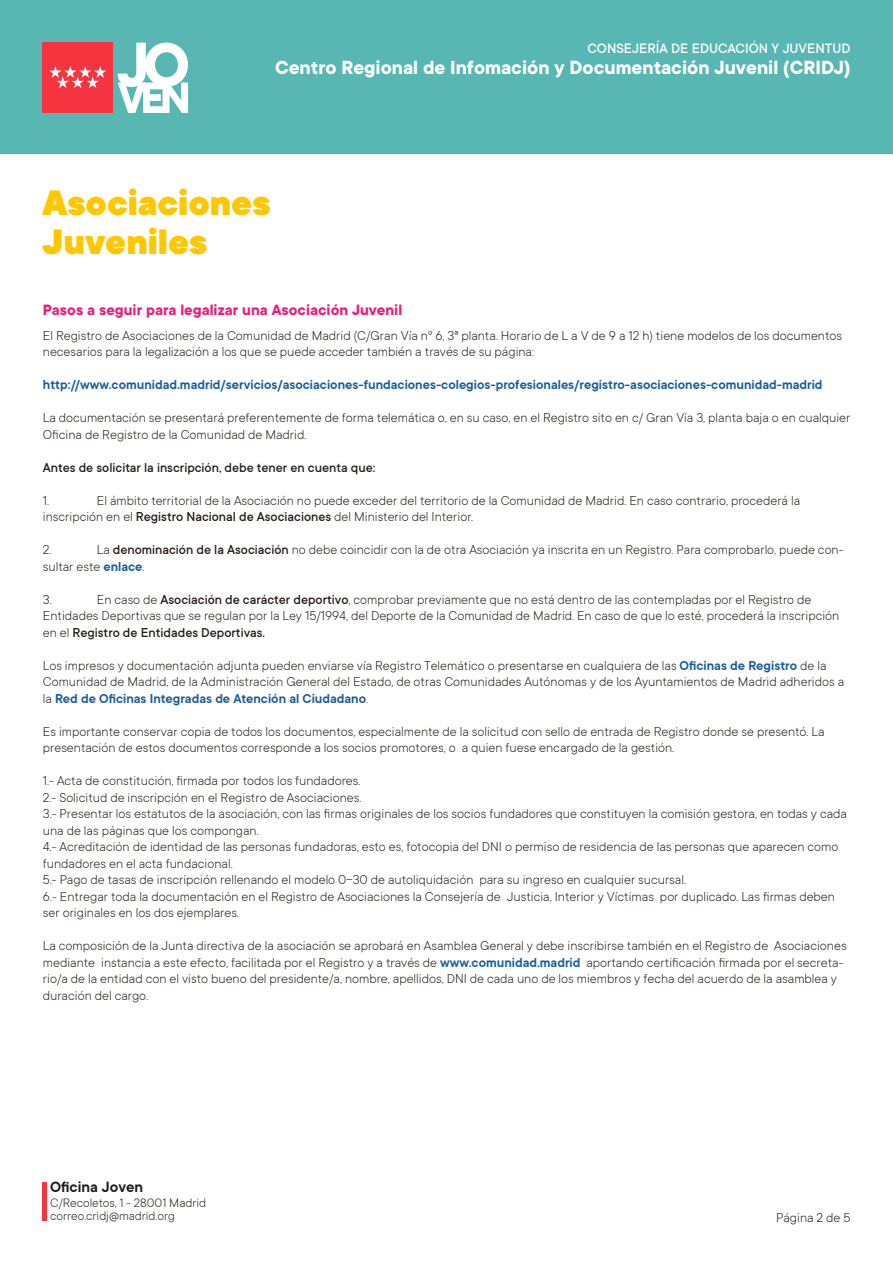
<style>
.page{position:relative;width:893px;height:1263px;background:#fff}
.page>*{position:absolute;margin:0;border:0;box-sizing:border-box;transform-origin:0 0}
.t1{font:900 39px/39px "TT Commons";color:#ffc700}
.t2{font:700 21px "TT Commons";color:#fff}
.t3{font:700 16.5px "TT Commons";color:#e91f77}
.t4{font:600 16.5px "TT Commons";color:#211915}
.t5{font:500 15px "TT Commons";color:#fff}
.Enalce_Web{font:300 14.25px/16.5px "TT Commons";color:#211915}
.Enalce_Web-2{font:600 14.25px "TT Commons";color:#175d9e}
.t6{font:500 14.25px "TT Commons";color:#211915}
.t7{font:300 13.5px/13.5px "TT Commons";color:#211915}
.s1{font-weight:500}
.s2{font-weight:600;color:#175d9e}
</style>
<div class="page">
<div style="left:0;top:0;width:893px;height:153px;background:#59b7b3"></div>
<div style="left:43px;top:43px;width:70px;height:70px;background:#f6343f"></div>
<svg style="left:49px;top:66px;width:57px;height:22px"></svg>
<svg style="left:118px;top:43px;width:70px;height:70px"></svg>
<hr style="left:43px;top:1182px;width:4px;height:38px;background:#f6343f">
<p class="t5" style="left:587px;top:40px;width:264px">CONSEJERÍA DE EDUCACIÓN Y JUVENTUD</p>
<h2 class="t2" style="left:275px;top:56px;width:577px">Centro Regional de Infomación y Documentación Juvenil (CRIDJ)</h2>
<p class="t1" style="left:43px;top:184px;width:229px">Asociaciones<br>Juveniles</p>
<p class="t3" style="left:43px;top:301px;width:361px">Pasos a seguir para legalizar una Asociación Juvenil</p>
<p class="Enalce_Web" style="left:43px;top:327px;width:801px">El Registro de Asociaciones de la Comunidad de Madrid (C/Gran Vía nº 6, 3ª planta. Horario de L a V de 9 a 12 h) tiene modelos de los documentos necesarios para la legalización a los que se puede acceder también a través de su página:</p>
<p class="Enalce_Web-2" style="left:43px;top:377px;width:781px">http://www.comunidad.madrid/servicios/asociaciones-fundaciones-colegios-profesionales/registro-asociaciones-comunidad-madrid</p>
<p class="Enalce_Web" style="left:43px;top:410px;width:809px">La documentación se presentará preferentemente de forma telemática o, en su caso, en el Registro sito en c/ Gran Vía 3, planta baja o en cualquier<br>Oficina de Registro de la Comunidad de Madrid.</p>
<p class="t6" style="left:43px;top:460px;width:334px">Antes de solicitar la inscripción, debe tener en cuenta que:</p>
<p class="Enalce_Web" style="left:43px;top:492px;width:8px">1.</p>
<p class="Enalce_Web" style="left:43px;top:492px;width:759px;text-indent:54px">El ámbito territorial de la Asociación no puede exceder del territorio de la Comunidad de Madrid. En caso contrario, procederá la inscripción en el <span class="s1">Registro Nacional de Asociaciones</span> del Ministerio del Interior.</p>
<p class="Enalce_Web" style="left:43px;top:542px;width:10px">2.</p>
<p class="Enalce_Web" style="left:43px;top:542px;width:802px;text-indent:54px">La <span class="s1">denominación de la Asociación</span> no debe coincidir con la de otra Asociación ya inscrita en un Registro. Para comprobarlo, puede con&shy;sultar este <span class="s2">enlace</span>.</p>
<p class="Enalce_Web" style="left:43px;top:591px;width:10px">3.</p>
<p class="Enalce_Web" style="left:43px;top:591px;width:798px;text-indent:54px">En caso de <span class="s1">Asociación de carácter deportivo</span>, comprobar previamente que no está dentro de las contempladas por el Registro de<br>Entidades Deportivas que se regulan por la Ley 15/1994, del Deporte de la Comunidad de Madrid. En caso de que lo esté, procederá la inscripción en el <span class="s1">Registro de Entidades Deportivas.</span></p>
<p class="Enalce_Web" style="left:43px;top:657px;width:803px">Los impresos y documentación adjunta pueden enviarse vía Registro Telemático o presentarse en cualquiera de las <span class="s2">Oficinas de Registro</span> de la<br>Comunidad de Madrid, de la Administración General del Estado, de otras Comunidades Autónomas y de los Ayuntamientos de Madrid adheridos a la <span class="s2">Red de Oficinas Integradas de Atención al Ciudadano</span>.</p>
<p class="Enalce_Web" style="left:43px;top:723px;width:783px">Es importante conservar copia de todos los documentos, especialmente de la solicitud con sello de entrada de Registro donde se presentó. La presentación de estos documentos corresponde a los socios promotores, o a quien fuese encargado de la gestión.</p>
<p class="Enalce_Web" style="left:43px;top:773px;width:319px">1.- Acta de constitución, firmada por todos los fundadores.</p>
<p class="Enalce_Web" style="left:43px;top:789px;width:320px">2.- Solicitud de inscripción en el Registro de Asociaciones.</p>
<p class="Enalce_Web" style="left:43px;top:806px;width:806px">3.- Presentar los estatutos de la asociación, con las firmas originales de los socios fundadores que constituyen la comisión gestora, en todas y cada una de las páginas que los compongan.</p>
<p class="Enalce_Web" style="left:43px;top:839px;width:797px">4.- Acreditación de identidad de las personas fundadoras, esto es, fotocopia del DNI o permiso de residencia de las personas que aparecen como fundadores en el acta fundacional.</p>
<p class="Enalce_Web" style="left:43px;top:872px;width:645px">5.- Pago de tasas de inscripción rellenando el modelo 0-30 de autoliquidación para su ingreso en cualquier sucursal.</p>
<p class="Enalce_Web" style="left:43px;top:888px;width:793px">6.- Entregar toda la documentación en el Registro de Asociaciones la Consejería de Justicia, Interior y Víctimas por duplicado. Las firmas deben ser originales en los dos ejemplares.</p>
<p class="Enalce_Web" style="left:43px;top:938px;width:805px">La composición de la Junta directiva de la asociación se aprobará en Asamblea General y debe inscribirse también en el Registro de Asociaciones mediante instancia a este efecto, facilitada por el Registro y a través de <span class="s2">www.comunidad.madrid</span> aportando certificación firmada por el secreta&shy;rio/a de la entidad con el visto bueno del presidente/a, nombre, apellidos, DNI de cada uno de los miembros y fecha del acuerdo de la asamblea y duración del cargo.</p>
<p class="t4" style="left:50px;top:1178px;width:95px">Oficina Joven</p>
<p class="t7" style="left:50px;top:1196px;width:158px">C/Recoletos, 1 - 28001 Madrid correo.cridj@madrid.org</p>
<p class="Enalce_Web" style="left:776px;top:1209px;width:76px">Página 2 de 5</p>
</div>
